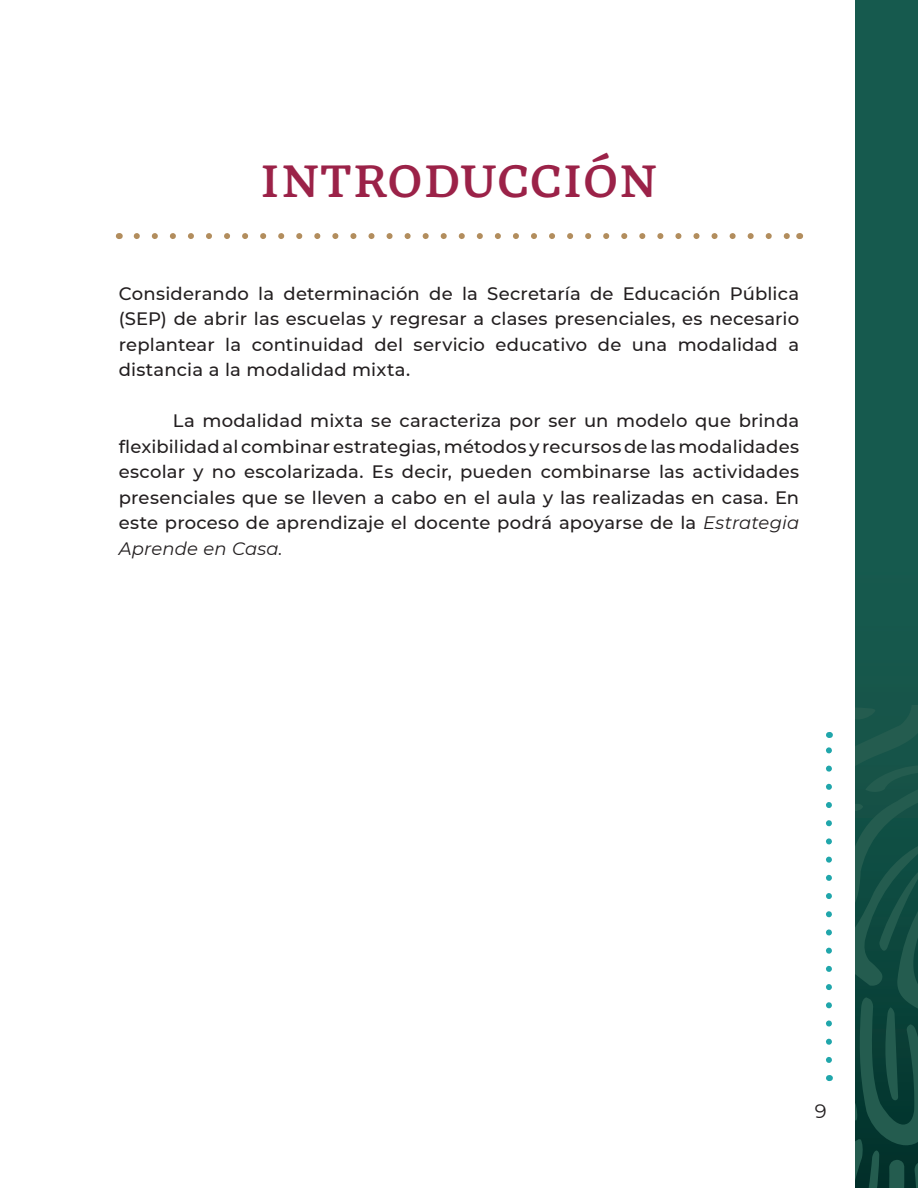
<style>
.page{position:relative;width:918px;height:1188px;background:#fff}
.page>*{position:absolute;margin:0;border:0;box-sizing:border-box;transform-origin:0 0}
.t1{font:700 45px "GMX";color:#9b2248}
.t2{font:19.5px "Montserrat";color:#231f20}
.t3{font:500 18px/25.5px "Montserrat";letter-spacing:.01em;color:#231f20;text-align:justify}
.s1{font-weight:400;font-style:italic}
</style>
<div class="page">
<div style="left:855px;top:0;width:63px;height:1188px;background:#165a4e"></div>
<svg style="left:855px;top:706px;width:63px;height:482px"></svg>
<svg style="left:137px;top:233px;width:653px;height:6px"></svg>
<svg style="left:826px;top:747px;width:6px;height:313px"></svg>
<p class="t1" style="left:260px;top:156px;width:400px">INTRODUCCIÓN</p>
<p class="t3" style="left:119px;top:280px;width:682px">Considerando la determinación de la Secretaría de Educación Pública (SEP) de abrir las escuelas y regresar a clases presenciales, es necesario replantear la continuidad del servicio educativo de una modalidad a distancia a la modalidad mixta.</p>
<p class="t3" style="left:119px;top:408px;width:682px;text-indent:54px">La modalidad mixta se caracteriza por ser un modelo que brinda flexibilidad al combinar estrategias, métodos y recursos de las modalidades escolar y no escolarizada. Es decir, pueden combinarse las actividades presenciales que se lleven a cabo en el aula y las realizadas en casa. En este proceso de aprendizaje el docente podrá apoyarse de la <span class="s1">Estrategia Aprende en Casa.</span></p>
<p class="t2" style="left:815px;top:1098px;width:13px">9</p>
</div>
